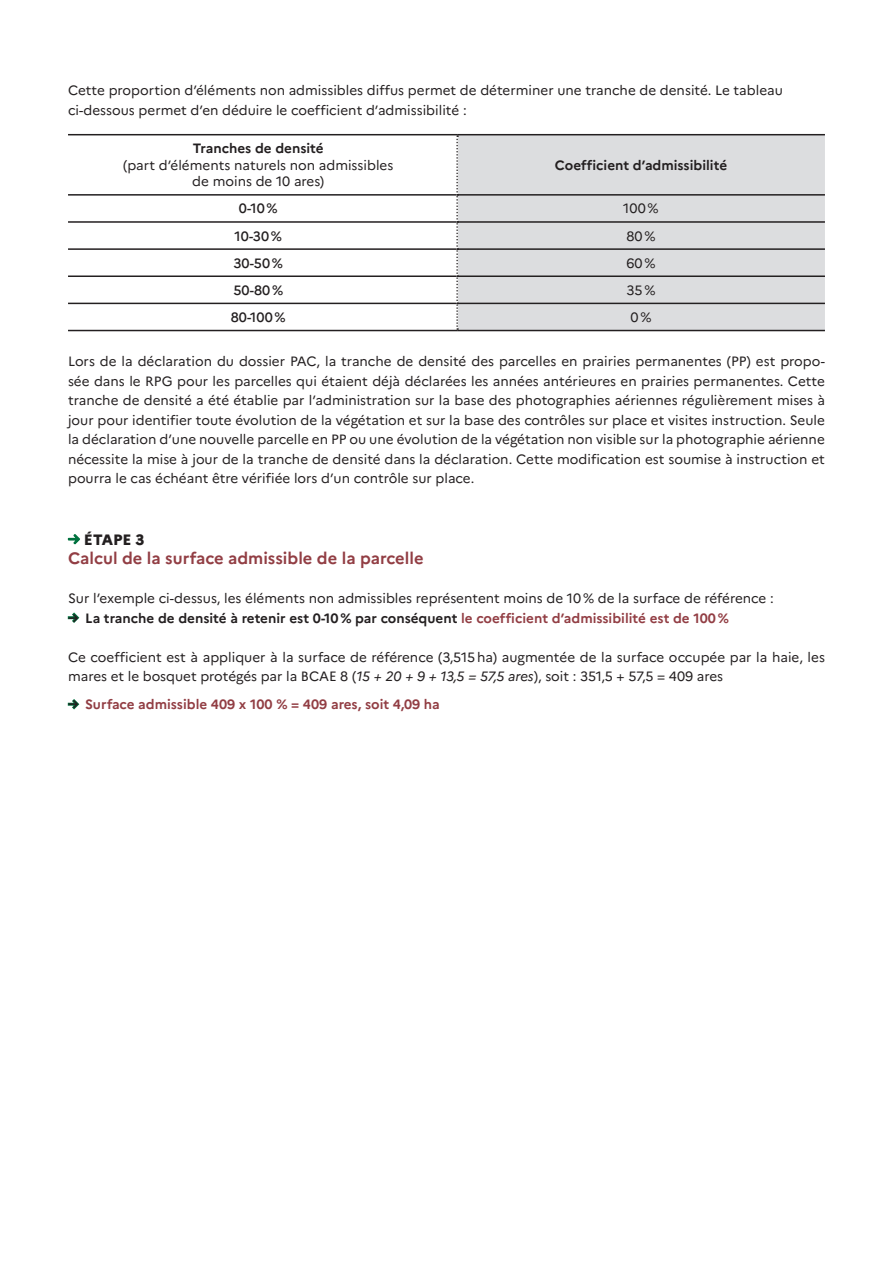
<style>
.page{position:relative;width:893px;height:1263px;background:#fff}
.page>*{position:absolute;margin:0;border:0;box-sizing:border-box;transform-origin:0 0}
.t1{font:700 16.5px "Marianne";color:#923e44}
.t2{font:800 15px "Marianne";color:#231f20}
.t3{font:13.5px/19.5px "Marianne";color:#231f20}
.t4{font:700 13.5px "Marianne";color:#231f20}
.t5{font:700 13.5px "Marianne";color:#923e44}
.t6{font:500 13.5px "Marianne";color:#231f20}
.s1{font-weight:400;color:#00723f}
.s2{color:#00723f}
.s3{color:#923e44}
.s4{font-style:italic}
</style>
<div class="page">
<div style="left:458px;top:135px;width:367px;height:195px;background:#dcdddf"></div>
<hr style="left:68px;top:134px;width:389px;height:1px;background:#231f20">
<hr style="left:457px;top:134px;width:368px;height:1px;background:#231f20">
<hr style="left:68px;top:194px;width:388px;height:2px;background:#231f20">
<hr style="left:458px;top:194px;width:367px;height:2px;background:#231f20">
<hr style="left:68px;top:221px;width:388px;height:2px;background:#231f20">
<hr style="left:458px;top:221px;width:367px;height:2px;background:#231f20">
<hr style="left:68px;top:248px;width:388px;height:2px;background:#231f20">
<hr style="left:458px;top:248px;width:367px;height:2px;background:#231f20">
<hr style="left:68px;top:275px;width:388px;height:2px;background:#231f20">
<hr style="left:458px;top:275px;width:367px;height:2px;background:#231f20">
<hr style="left:68px;top:303px;width:388px;height:1px;background:#231f20">
<hr style="left:458px;top:303px;width:367px;height:1px;background:#231f20">
<hr style="left:68px;top:330px;width:389px;height:1px;background:#231f20">
<hr style="left:457px;top:330px;width:368px;height:1px;background:#231f20">
<svg style="left:456px;top:135px;width:2px;height:195px"></svg>
<p class="t3" style="left:68px;top:80px;width:716px">Cette proportion d’éléments non admissibles diffus permet de déterminer une tranche de densité. Le tableau ci-dessous permet d’en déduire le coefficient d’admissibilité :</p>
<p class="t4" style="left:193px;top:138px;width:132px">Tranches de densité</p>
<p class="t3" style="left:123px;top:156px;width:272px;line-height:16.5px;text-align:center">(part d’éléments naturels non admissibles de moins de 10 ares)</p>
<p class="t4" style="left:555px;top:155px;width:174px">Coefficient d’admissibilité</p>
<p class="t6" style="left:239px;top:198px;width:40px">0-10 %</p>
<p class="t3" style="left:623px;top:198px;width:37px">100%</p>
<p class="t6" style="left:235px;top:225px;width:49px">10-30 %</p>
<p class="t3" style="left:627px;top:225px;width:30px">80%</p>
<p class="t6" style="left:234px;top:252px;width:51px">30-50 %</p>
<p class="t3" style="left:626px;top:252px;width:31px">60%</p>
<p class="t6" style="left:233px;top:280px;width:51px">50-80 %</p>
<p class="t3" style="left:627px;top:279px;width:30px">35%</p>
<p class="t6" style="left:231px;top:307px;width:56px">80-100 %</p>
<p class="t3" style="left:630px;top:306px;width:23px">0%</p>
<p class="t3" style="left:68px;top:350px;width:758px;text-align:justify">Lors de la déclaration du dossier PAC, la tranche de densité des parcelles en prairies permanentes (PP) est propo&shy;sée dans le RPG pour les parcelles qui étaient déjà déclarées les années antérieures en prairies permanentes. Cette tranche de densité a été établie par l’administration sur la base des photographies aériennes régulièrement mises à jour pour identifier toute évolution de la végétation et sur la base des contrôles sur place et visites instruction. Seule la déclaration d’une nouvelle parcelle en PP ou une évolution de la végétation non visible sur la photographie aérienne nécessite la mise à jour de la tranche de densité dans la déclaration. Cette modification est soumise à instruction et pourra le cas échéant être vérifiée lors d’un contrôle sur place.</p>
<p class="t2" style="left:68px;top:528px;width:78px"><span class="s1">→</span> ÉTAPE 3</p>
<p class="t1" style="left:68px;top:545px;width:357px">Calcul de la surface admissible de la parcelle</p>
<p class="t3" style="left:68px;top:587px;width:707px">Sur l’exemple ci-dessus, les éléments non admissibles représentent moins de 10 % de la surface de référence :</p>
<p class="t4" style="left:68px;top:607px;width:662px"><span class="s2">→</span> La tranche de densité à retenir est 0-10 % par conséquent <span class="s3">le coefficient d’admissibilité est de 100 %</span></p>
<p class="t3" style="left:68px;top:646px;width:758px">Ce coefficient est à appliquer à la surface de référence (3,515 ha) augmentée de la surface occupée par la haie, les mares et le bosquet protégés par la BCAE 8 (<span class="s4">15 + 20 + 9 + 13,5 = 57,5 ares</span>), soit : 351,5 + 57,5 = 409 ares</p>
<p class="t5" style="left:68px;top:694px;width:373px"><span class="s2">→</span> Surface admissible 409 x 100 % = 409 ares, soit 4,09 ha</p>
</div>
